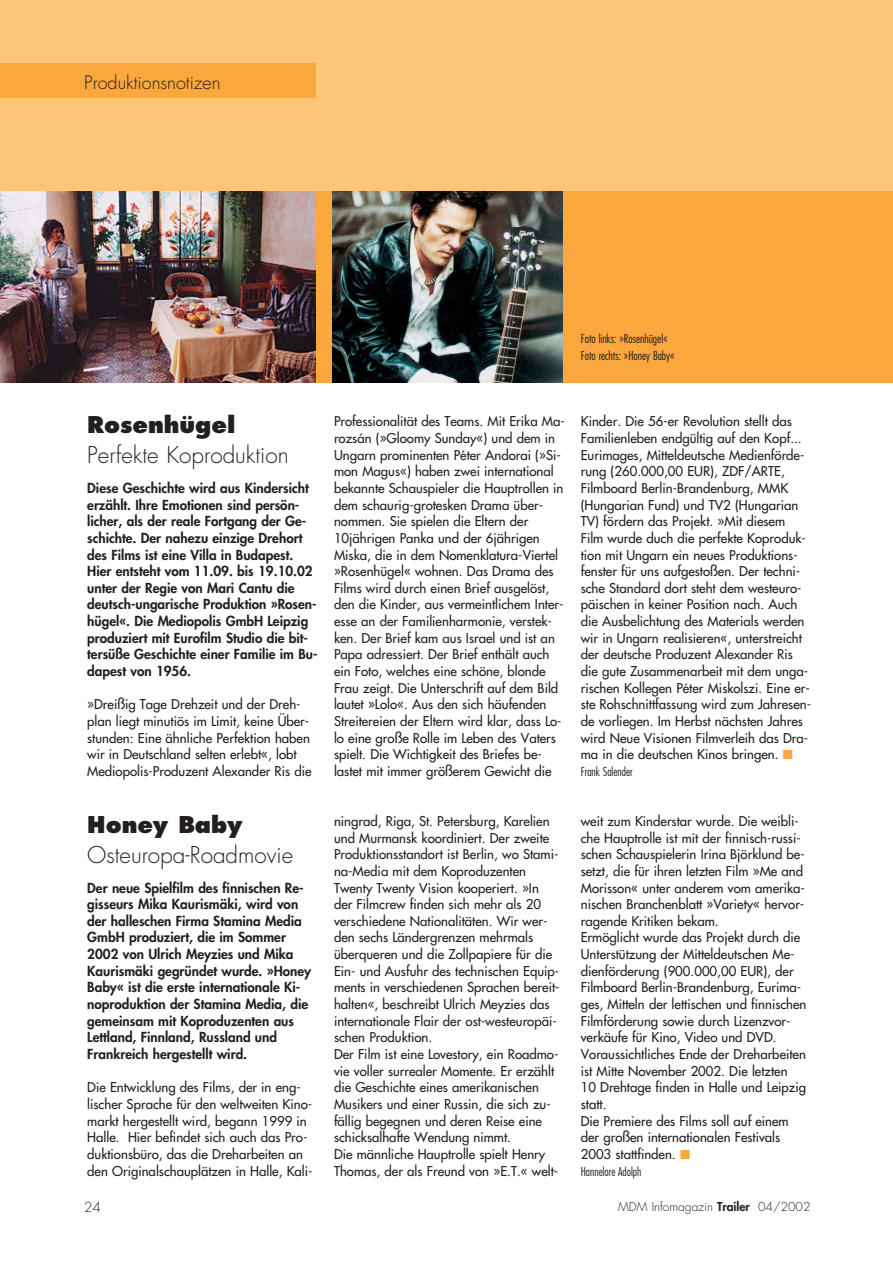
<style>
.page{position:relative;width:893px;height:1263px;background:#fff}
.page>*{position:absolute;margin:0;border:0;box-sizing:border-box;transform-origin:0 0}
.t1{font:300 22.5px "Futura";color:#231f1f}
.t2{font:800 22.5px "Futura";color:#231f1f}
.t3{font:300 18px "Futura";color:#231f1f}
.t4{font:800 13.5px/16.6px "Futura";color:#231f1f}
.t5{font:300 13.5px "Futura";color:#231f1f}
.t6{font:13.2px/16.6px "Futura";color:#231f1f}
.t7{font:300 condensed 12px/16.6px "Futura";color:#231f1f}
.t8{font:300 12px "Futura";color:#231f1f}
.s1{color:#faa73e}
.s2{font-weight:800}
</style>
<div class="page">
<div style="left:0;top:0;width:892px;height:383px;background:#fdc578"></div>
<div style="left:169px;top:191px;width:723px;height:192px;background:#faa73e"></div>
<div style="left:0;top:64px;width:315px;height:34px;background:#faa73e"></div>
<img style="left:332px;top:191px;width:230px;height:192px">
<img style="left:0;top:191px;width:315px;height:192px">
<h2 class="t3" style="left:84px;top:74px;width:138px">Produktionsnotizen</h2>
<p class="t7" style="left:580px;top:331px;width:95px">Foto links: »Rosenhügel«<br>Foto rechts: »Honey Baby«</p>
<h1 class="t2" style="left:87px;top:415px;width:150px">Rosenhügel</h1>
<h1 class="t1" style="left:87px;top:445px;width:203px">Perfekte Koproduktion</h1>
<p class="t4" style="left:87px;top:481px;width:232px">Diese Geschichte wird aus Kindersicht erzählt. Ihre Emotionen sind persön&shy;licher, als der reale Fortgang der Ge&shy;schichte. Der nahezu einzige Drehort des Films ist eine Villa in Budapest.<br>Hier entsteht vom 11.09. bis 19.10.02 unter der Regie von Mari Cantu die deutsch-ungarische Produktion »Rosen&shy;hügel«. Die Mediopolis GmbH Leipzig produziert mit Eurofilm Studio die bit&shy;tersüße Geschichte einer Familie im Bu&shy;dapest von 1956.</p>
<p class="t6" style="left:87px;top:697px;width:226px">»Dreißig Tage Drehzeit und der Dreh&shy;plan liegt minutiös im Limit, keine Über&shy;stunden: Eine ähnliche Perfektion haben wir in Deutschland selten erlebt«, lobt Mediopolis-Produzent Alexander Ris die</p>
<h1 class="t2" style="left:87px;top:814px;width:156px">Honey Baby</h1>
<h1 class="t1" style="left:87px;top:844px;width:207px">Osteuropa-Roadmovie</h1>
<p class="t4" style="left:87px;top:880px;width:225px">Der neue Spielfilm des finnischen Re&shy;gisseurs Mika Kaurismäki, wird von der halleschen Firma Stamina Media GmbH produziert, die im Sommer 2002 von Ulrich Meyzies und Mika Kaurismäki gegründet wurde. »Honey Baby« ist die erste internationale Ki&shy;noproduktion der Stamina Media, die gemeinsam mit Koproduzenten aus Lettland, Finnland, Russland und Frankreich hergestellt wird.</p>
<p class="t6" style="left:87px;top:1080px;width:227px">Die Entwicklung des Films, der in eng&shy;lischer Sprache für den weltweiten Kino&shy;markt hergestellt wird, begann 1999 in Halle. Hier befindet sich auch das Pro&shy;duktionsbüro, das die Dreharbeiten an den Originalschauplätzen in Halle, Kali-</p>
<p class="t6" style="left:334px;top:414px;width:232px">Professionalität des Teams. Mit Erika Ma&shy;rozsán (»Gloomy Sunday«) und dem in Ungarn prominenten Péter Andorai (»Si&shy;mon Magus«) haben zwei international bekannte Schauspieler die Hauptrollen in dem schaurig-grotesken Drama über&shy;nommen. Sie spielen die Eltern der 10jährigen Panka und der 6jährigen Miska, die in dem Nomenklatura-Viertel »Rosenhügel« wohnen. Das Drama des Films wird durch einen Brief ausgelöst, den die Kinder, aus vermeintlichem Inter&shy;esse an der Familienharmonie, verstek&shy;ken. Der Brief kam aus Israel und ist an Papa adressiert. Der Brief enthält auch ein Foto, welches eine schöne, blonde Frau zeigt. Die Unterschrift auf dem Bild lautet »Lolo«. Aus den sich häufenden Streitereien der Eltern wird klar, dass Lo&shy;lo eine große Rolle im Leben des Vaters spielt. Die Wichtigkeit des Briefes be&shy;lastet mit immer größerem Gewicht die</p>
<p class="t6" style="left:334px;top:814px;width:227px">ningrad, Riga, St. Petersburg, Karelien und Murmansk koordiniert. Der zweite Produktionsstandort ist Berlin, wo Stami&shy;na-Media mit dem Koproduzenten Twenty Twenty Vision kooperiert. »In der Filmcrew finden sich mehr als 20 verschiedene Nationalitäten. Wir wer&shy;den sechs Ländergrenzen mehrmals überqueren und die Zollpapiere für die Ein- und Ausfuhr des technischen Equip&shy;ments in verschiedenen Sprachen bereit&shy;halten«, beschreibt Ulrich Meyzies das internationale Flair der ost-westeuropäi&shy;schen Produktion.<br>Der Film ist eine Lovestory, ein Roadmo&shy;vie voller surrealer Momente. Er erzählt die Geschichte eines amerikanischen Musikers und einer Russin, die sich zu&shy;fällig begegnen und deren Reise eine schicksalhafte Wendung nimmt.<br>Die männliche Hauptrolle spielt Henry Thomas, der als Freund von »E.T.« welt-</p>
<p class="t6" style="left:580px;top:414px;width:232px">Kinder. Die 56-er Revolution stellt das Familienleben endgültig auf den Kopf...<br>Eurimages, Mitteldeutsche Medienförde&shy;rung (260.000,00 EUR), ZDF/ARTE, Filmboard Berlin-Brandenburg, MMK (Hungarian Fund) und TV2 (Hungarian TV) fördern das Projekt. »Mit diesem Film wurde duch die perfekte Koproduk&shy;tion mit Ungarn ein neues Produktions&shy;fenster für uns aufgestoßen. Der techni&shy;sche Standard dort steht dem westeuro&shy;päischen in keiner Position nach. Auch die Ausbelichtung des Materials werden wir in Ungarn realisieren«, unterstreicht der deutsche Produzent Alexander Ris die gute Zusammenarbeit mit dem unga&shy;rischen Kollegen Péter Miskolszi. Eine er&shy;ste Rohschnittfassung wird zum Jahresen&shy;de vorliegen. Im Herbst nächsten Jahres wird Neue Visionen Filmverleih das Dra&shy;ma in die deutschen Kinos bringen. <span class="s1">■</span></p>
<p class="t7" style="left:580px;top:764px;width:53px">Frank Salender</p>
<p class="t6" style="left:580px;top:814px;width:227px">weit zum Kinderstar wurde. Die weibli&shy;che Hauptrolle ist mit der finnisch-russi&shy;schen Schauspielerin Irina Björklund be&shy;setzt, die für ihren letzten Film »Me and Morisson« unter anderem vom amerika&shy;nischen Branchenblatt »Variety« hervor&shy;ragende Kritiken bekam.<br>Ermöglicht wurde das Projekt durch die Unterstützung der Mitteldeutschen Me&shy;dienförderung (900.000,00 EUR), der Filmboard Berlin-Brandenburg, Eurima&shy;ges, Mitteln der lettischen und finnischen Filmförderung sowie durch Lizenzvor&shy;verkäufe für Kino, Video und DVD.<br>Voraussichtliches Ende der Dreharbeiten ist Mitte November 2002. Die letzten<br>10 Drehtage finden in Halle und Leipzig statt.<br>Die Premiere des Films soll auf einem der großen internationalen Festivals 2003 stattfinden. <span class="s1">■</span></p>
<p class="t7" style="left:580px;top:1164px;width:62px">Hannelore Adolph</p>
<p class="t5" style="left:84px;top:1201px;width:18px">24</p>
<p class="t8" style="left:618px;top:1201px;width:194px">MDM Infomagazin <span class="s2">Trailer</span> 04/2002</p>
</div>
